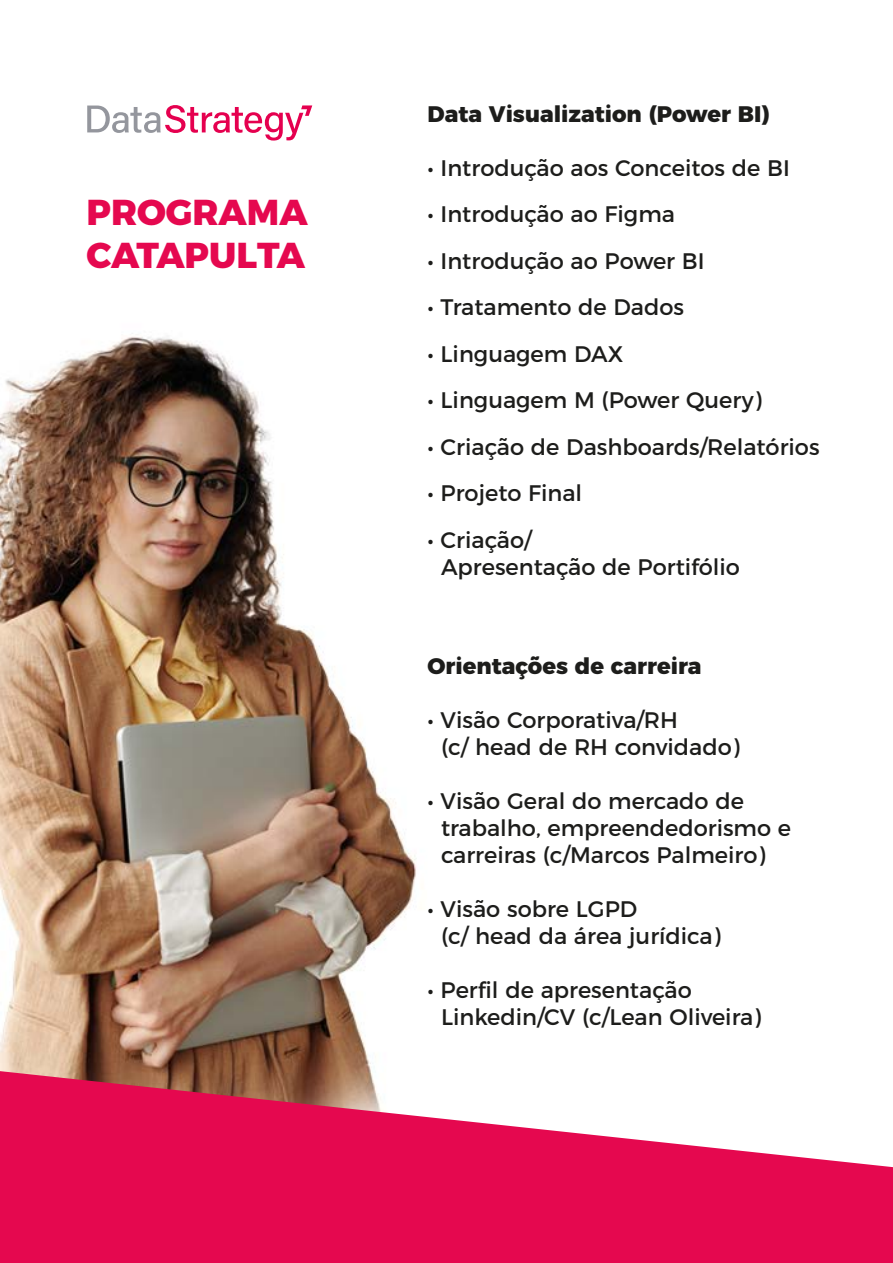
<style>
.page{position:relative;width:893px;height:1263px;background:#fff}
.page>*{position:absolute;margin:0;border:0;box-sizing:border-box;transform-origin:0 0}
.t1{font:800 36px/43.2px "Montserrat";color:#e5084f}
.t2{font:22.5px/27px "Montserrat";color:#1d1d1b}
.t3{font:800 22.5px "Montserrat";color:#1d1d1b}
</style>
<div class="page">
<img style="left:0;top:333px;width:417px;height:738px">
<svg style="left:0;top:1071px;width:893px;height:192px;fill:#e5084f"></svg>
<svg style="left:87px;top:105px;width:225px;height:36px"></svg>
<h1 class="t1" style="left:87px;top:188px;width:223px">PROGRAMA<br>CATAPULTA</h1>
<p class="t3" style="left:428px;top:95px;width:344px">Data Visualization (Power BI)</p>
<p class="t2" style="left:428px;top:152px;width:364px">• Introdução aos Conceitos de BI</p>
<p class="t2" style="left:428px;top:199px;width:249px">• Introdução ao Figma</p>
<p class="t2" style="left:428px;top:245px;width:279px">• Introdução ao Power BI</p>
<p class="t2" style="left:428px;top:292px;width:258px">• Tratamento de Dados</p>
<p class="t2" style="left:428px;top:338px;width:197px">• Linguagem DAX</p>
<p class="t2" style="left:428px;top:385px;width:335px">• Linguagem M (Power Query)</p>
<p class="t2" style="left:428px;top:431px;width:394px">• Criação de Dashboards/Relatórios</p>
<p class="t2" style="left:428px;top:478px;width:156px">• Projeto Final</p>
<p class="t2" style="left:441px;top:524px;width:300px;text-indent:-14px">• Criação/<br>Apresentação de Portifólio</p>
<p class="t3" style="left:428px;top:647px;width:275px">Orientações de carreira</p>
<p class="t2" style="left:441px;top:704px;width:300px;text-indent:-14px">• Visão Corporativa/RH<br>(c/ head de RH convidado)</p>
<p class="t2" style="left:441px;top:785px;width:352px;text-indent:-14px">• Visão Geral do mercado de trabalho, empreendedorismo e carreiras (c/Marcos Palmeiro)</p>
<p class="t2" style="left:441px;top:893px;width:281px;text-indent:-14px">• Visão sobre LGPD<br>(c/ head da área jurídica)</p>
<p class="t2" style="left:441px;top:974px;width:321px;text-indent:-14px">• Perfil de apresentação<br>Linkedin/CV (c/Lean Oliveira)</p>
</div>
